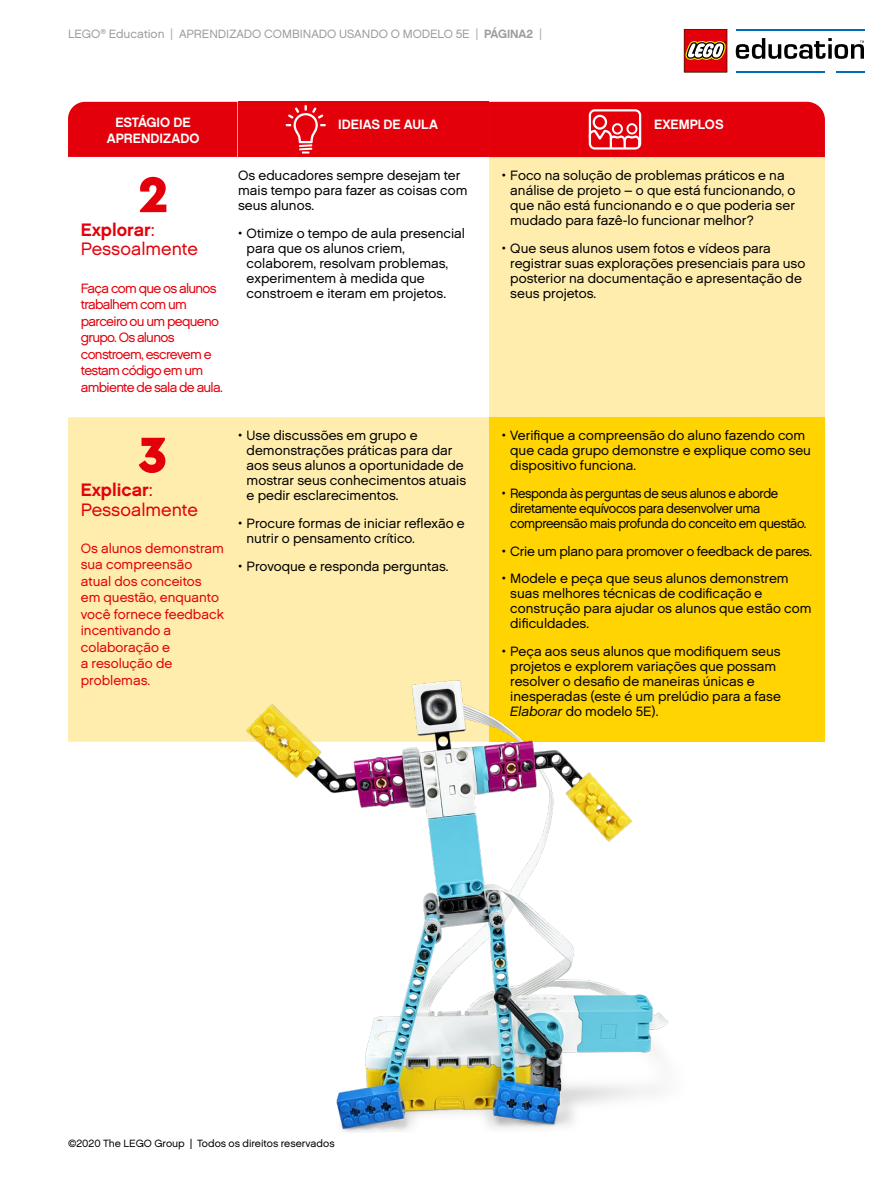
<style>
.page{position:relative;width:893px;height:1191px;background:#fff}
.page>*{position:absolute;margin:0;border:0;box-sizing:border-box;transform-origin:0 0}
.t1{font:900 52.5px "Cera Pro";color:#e3000b}
.t2{font:18px/19.5px "LEGO Chalet 60";color:#e3000b}
.t3{font:13.5px/15px "LEGO Chalet 60";color:#000}
.t4{font:13.5px/16.5px "LEGO Chalet 60";letter-spacing:-.01em;color:#e3000b}
.t5{font:13.5px/16.5px "LEGO Chalet 60";letter-spacing:-.05em;color:#e3000b}
.t6{font:13.5px/15px "LEGO Chalet 60";letter-spacing:-.03em;color:#000;scale:.94 1}
.t7{font:13.5px "LEGO Chalet 60";letter-spacing:-.02em;color:#000}
.t8{font:700 13.5px/16.5px "LEGO Chalet 60";color:#fff;text-align:center}
.t9{font:12px "LEGO Chalet 60";color:#9c9c9d}
.t10{font:10.5px "LEGO Chalet 60";color:#000}
.s1{font-weight:700}
.s2{font-style:italic}
</style>
<div class="page">
<svg style="left:68px;top:157px;width:757px;height:584px;fill:#ffedae"></svg>
<div style="left:489px;top:417px;width:336px;height:324px;background:#ffd400"></div>
<div style="left:68px;top:102px;width:757px;height:55px;background:#e3000b"></div>
<img style="left:134px;top:677px;width:682px;height:455px">
<hr style="left:736px;top:29px;width:128px;height:2px;background:#006cb7">
<hr style="left:736px;top:71px;width:88px;height:1px;background:#006cb7">
<svg style="left:836px;top:71px;width:28px;height:1px"></svg>
<svg style="left:736px;top:38px;width:128px;height:21px"></svg>
<svg style="left:684px;top:29px;width:43px;height:43px"></svg>
<p class="t9" style="left:68px;top:26px;width:467px">LEGO<sup>®</sup> Education APRENDIZADO COMBINADO USANDO O MODELO 5E <span class="s1">PÁGINA2</span></p>
<p class="t8" style="left:107px;top:113px;width:94px">ESTÁGIO DE<br>APRENDIZADO</p>
<p class="t8" style="left:338px;top:116px;width:101px">IDEIAS DE AULA</p>
<p class="t8" style="left:654px;top:116px;width:71px">EXEMPLOS</p>
<h1 class="t1" style="left:138px;top:160px;width:31px">2</h1>
<h2 class="t2" style="left:81px;top:220px;width:119px"><span class="s1">Explorar</span>:<br>Pessoalmente</h2>
<p class="t5" style="left:81px;top:280px;width:143px">Faça com que os alunos trabalhem com um parceiro ou um pequeno grupo. Os alunos constroem, escrevem e testam código em um ambiente de sala de aula.</p>
<p class="t3" style="left:510px;top:167px;width:287px;text-indent:-9px">• Foco na solução de problemas práticos e na análise de projeto – o que está funcionando, o que não está funcionando e o que poderia ser mudado para fazê-lo funcionar melhor?</p>
<p class="t3" style="left:510px;top:240px;width:297px;text-indent:-9px">• Que seus alunos usem fotos e vídeos para registrar suas explorações presenciais para uso posterior na documentação e apresentação de seus projetos.</p>
<p class="t3" style="left:238px;top:167px;width:231px">Os educadores sempre desejam ter mais tempo para fazer as coisas com seus alunos.</p>
<p class="t3" style="left:247px;top:225px;width:220px;text-indent:-9px">• Otimize o tempo de aula presencial para que os alunos criem, colaborem, resolvam problemas, experimentem à medida que constroem e iteram em projetos.</p>
<h1 class="t1" style="left:138px;top:420px;width:31px">3</h1>
<h2 class="t2" style="left:81px;top:480px;width:119px"><span class="s1">Explicar</span>:<br>Pessoalmente</h2>
<p class="t4" style="left:81px;top:540px;width:145px">Os alunos demonstram sua compreensão atual dos conceitos em questão, enquanto você fornece feedback incentivando a colaboração e<br>a resolução de problemas.</p>
<p class="t3" style="left:247px;top:428px;width:221px;text-indent:-9px">• Use discussões em grupo e demonstrações práticas para dar aos seus alunos a oportunidade de mostrar seus conhecimentos atuais e pedir esclarecimentos.</p>
<p class="t3" style="left:247px;top:515px;width:220px;text-indent:-9px">• Procure formas de iniciar reflexão e nutrir o pensamento crítico.</p>
<p class="t3" style="left:238px;top:558px;width:212px">• Provoque e responda perguntas.</p>
<p class="t3" style="left:510px;top:428px;width:302px;text-indent:-9px">• Verifique a compreensão do aluno fazendo com que cada grupo demonstre e explique como seu dispositivo funciona.</p>
<p class="t6" style="left:510px;top:485px;width:317px;text-indent:-9px">• Responda às perguntas de seus alunos e aborde diretamente equívocos para desenvolver uma compreensão mais profunda do conceito em questão.</p>
<p class="t7" style="left:502px;top:543px;width:312px">• Crie um plano para promover o feedback de pares.</p>
<p class="t3" style="left:510px;top:571px;width:303px;text-indent:-9px">• Modele e peça que seus alunos demonstrem suas melhores técnicas de codificação e construção para ajudar os alunos que estão com dificuldades.</p>
<p class="t3" style="left:510px;top:644px;width:272px;text-indent:-9px">• Peça aos seus alunos que modifiquem seus projetos e explorem variações que possam resolver o desafio de maneiras únicas e inesperadas (este é um prelúdio para a fase <span class="s2">Elaborar</span> do modelo 5E).</p>
<p class="t10" style="left:68px;top:1137px;width:268px">©2020 The LEGO Group Todos os direitos reservados</p>
</div>
